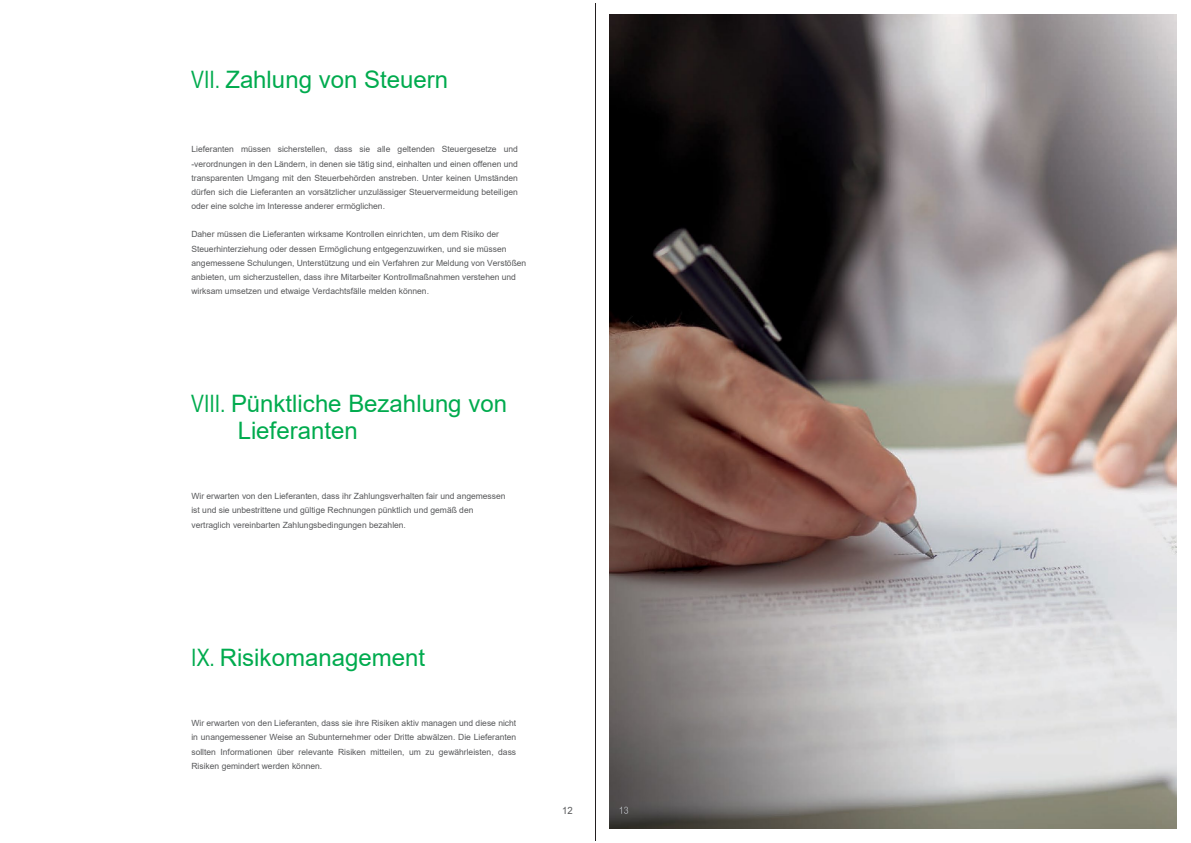
<style>
.page{position:relative;width:1191px;height:843px;background:#fff}
.page>*{position:absolute;margin:0;border:0;box-sizing:border-box;transform-origin:0 0}
.t1{font:24px/27.6px "Arial";color:#00ab4e;scale:.8 1}
.t2{font:10px "Arial";color:#58595b;scale:.96 1}
.t3{font:8.5px/14.2px "Arial";letter-spacing:-.005em;color:#58595b;text-align:justify}
</style>
<div class="page">
<img style="left:609px;top:14px;width:567px;height:814px">
<svg style="left:619px;top:804px;width:11px;height:11px"></svg>
<hr style="left:595px;top:3px;width:1px;height:837px;background:#231f20">
<p class="t1" style="left:191px;top:66px;width:323px">VII. Zahlung von Steuern</p>
<p class="t3" style="left:191px;top:142px;width:328px">Lieferanten müssen sicherstellen, dass sie alle geltenden Steuergesetze und -verordnungen in den Ländern, in denen sie tätig sind, einhalten und einen offenen und transparenten Umgang mit den Steuerbehörden anstreben. Unter keinen Umständen dürfen sich die Lieferanten an vorsätzlicher unzulässiger Steuervermeidung beteiligen oder eine solche im Interesse anderer ermöglichen.</p>
<p class="t3" style="left:191px;top:227px;width:336px;text-align:left">Daher müssen die Lieferanten wirksame Kontrollen einrichten, um dem Risiko der Steuerhinterziehung oder dessen Ermöglichung entgegenzuwirken, und sie müssen angemessene Schulungen, Unterstützung und ein Verfahren zur Meldung von Verstößen anbieten, um sicherzustellen, dass ihre Mitarbeiter Kontrollmaßnahmen verstehen und wirksam umsetzen und etwaige Verdachtsfälle melden können.</p>
<h2 class="t1" style="left:238px;top:389px;width:338px;text-indent:-46px">VIII. Pünktliche Bezahlung von<br>Lieferanten</h2>
<p class="t3" style="left:191px;top:488px;width:316px;text-align:left">Wir erwarten von den Lieferanten, dass ihr Zahlungsverhalten fair und angemessen ist und sie unbestrittene und gültige Rechnungen pünktlich und gemäß den vertraglich vereinbarten Zahlungsbedingungen bezahlen.</p>
<h2 class="t1" style="left:191px;top:643px;width:294px">IX. Risikomanagement</h2>
<p class="t3" style="left:191px;top:715px;width:326px">Wir erwarten von den Lieferanten, dass sie ihre Risiken aktiv managen und diese nicht in unangemessener Weise an Subunternehmer oder Dritte abwälzen. Die Lieferanten sollten Informationen über relevante Risiken mitteilen, um zu gewährleisten, dass Risiken gemindert werden können.</p>
<p class="t2" style="left:562px;top:803px;width:13px">12</p>
</div>
